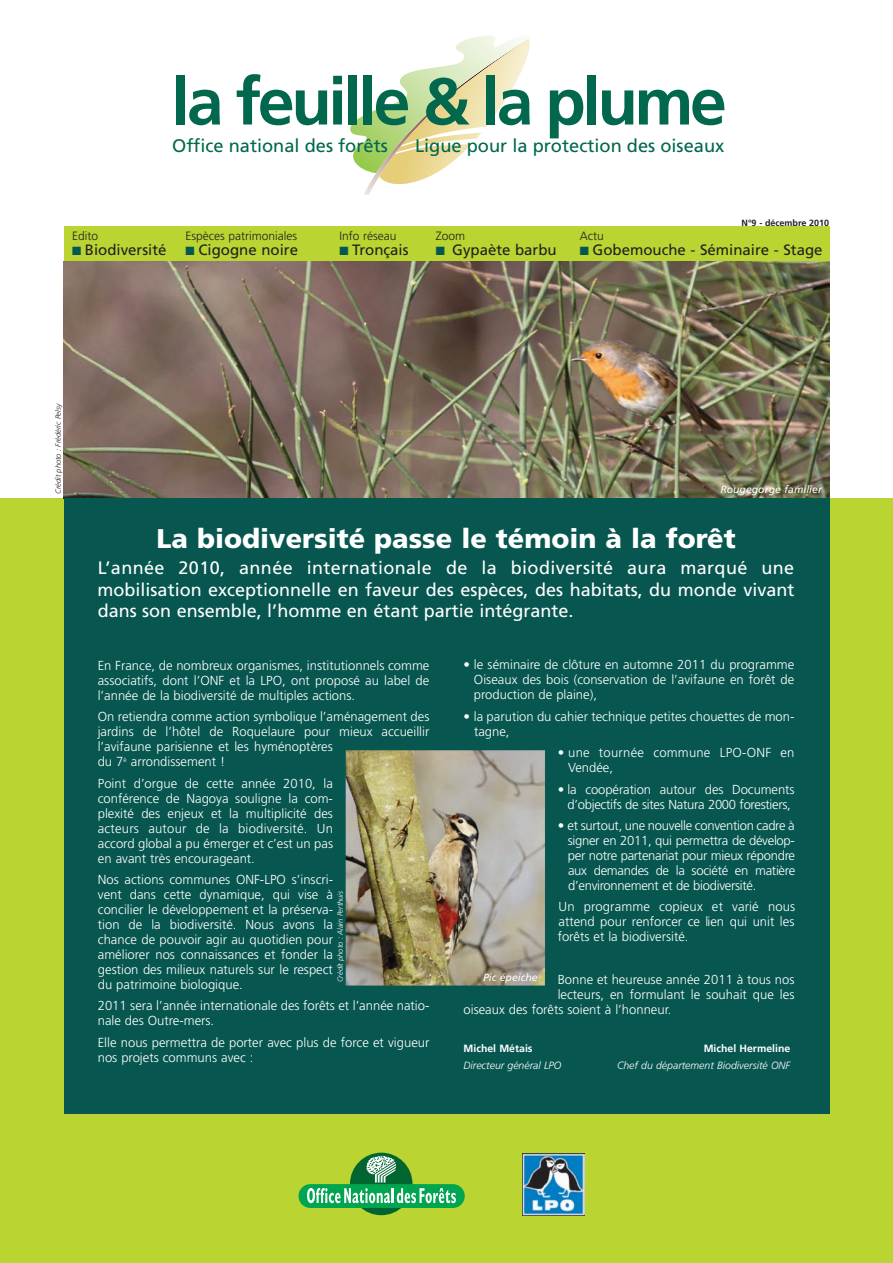
<style>
.page{position:relative;width:893px;height:1263px;background:#fff}
.page>*{position:absolute;margin:0;border:0;box-sizing:border-box;transform-origin:0 0}
.t1{font:700 66.15px "Frutiger";letter-spacing:-.05em;color:#01674d}
.t2{font:900 27px "Frutiger LT Std";color:#fff}
.t3{font:18.3px "Frutiger";color:#01674d}
.t4{font:18px/21.6px "Frutiger";color:#fff;text-align:justify}
.t5{font:15px "Frutiger";color:#231f20}
.t6{font:300 13.05px/15px "Frutiger";color:#fff;text-align:justify}
.t7{font:300 13.05px/15px "Frutiger";letter-spacing:-.02em;color:#fff;text-align:center}
.t8{font:300 12px "Frutiger";color:#231f20}
.t9{font:italic 300 10.5px "Frutiger";color:#fff}
.t10{font:italic 10.5px "Frutiger LT Std";color:#fff}
.t11{font:700 10.5px "Frutiger";color:#fff}
.t12{font:700 9px "Frutiger";color:#231f20}
.t13{font:italic 300 7.5px "Frutiger LT Std";color:#231f20}
.t14{font:italic 300 7.5px "Frutiger LT Std";color:#fff}
.s1{color:#075750}
</style>
<div class="page">
<div style="left:0;top:498px;width:893px;height:765px;background:#bad432"></div>
<div style="left:64px;top:226px;width:765px;height:1037px;background:#bad432"></div>
<div style="left:350px;top:1153px;width:62px;height:62px;background:#00652e;border-radius:50%"></div>
<div style="left:298px;top:1184px;width:167px;height:24px;background:#00a54f;border-radius:12px"></div>
<svg style="left:307px;top:1188px;width:149px;height:15px"></svg>
<svg style="left:366px;top:1156px;width:30px;height:26px"></svg>
<img style="left:522px;top:1154px;width:62px;height:61px">
<img style="left:64px;top:261px;width:765px;height:237px">
<svg style="left:350px;top:35px;width:180px;height:160px"></svg>
<div style="left:64px;top:498px;width:765px;height:616px;background:#075750"></div>
<img style="left:347px;top:751px;width:197px;height:233px">
<div style="left:345px;top:749px;width:201px;height:237px;border:1px solid #075750"></div>
<h1 class="t1" style="left:172px;top:75px;width:556px">la feuille &amp; la plume</h1>
<h3 class="t3" style="left:172px;top:138px;width:217px">Office national des forêts</h3>
<h3 class="t3" style="left:415px;top:138px;width:311px">Ligue pour la protection des oiseaux</h3>
<p class="t12" style="left:741px;top:220px;width:89px">N°9 - décembre 2010</p>
<p class="t8" style="left:72px;top:230px;width:28px">Edito</p>
<p class="t5" style="left:72px;top:243px;width:96px"><span class="s1">■</span> Biodiversité</p>
<p class="t8" style="left:186px;top:230px;width:113px">Espèces patrimoniales</p>
<p class="t5" style="left:186px;top:243px;width:114px"><span class="s1">■</span> Cigogne noire</p>
<p class="t8" style="left:339px;top:230px;width:58px">Info réseau</p>
<p class="t5" style="left:339px;top:243px;width:71px"><span class="s1">■</span> Tronçais</p>
<p class="t8" style="left:436px;top:230px;width:31px">Zoom</p>
<p class="t5" style="left:436px;top:243px;width:123px"><span class="s1">■</span> Gypaète barbu</p>
<p class="t8" style="left:580px;top:230px;width:25px">Actu</p>
<p class="t5" style="left:580px;top:243px;width:244px"><span class="s1">■</span> Gobemouche - Séminaire - Stage</p>
<p class="t13" style="left:55px;top:494px;width:91px;rotate:-90deg">Crédit photo : Frédéric Pelsy</p>
<p class="t10" style="left:720px;top:485px;width:103px">Rougegorge familier</p>
<h2 class="t2" style="left:156px;top:527px;width:581px">La biodiversité passe le témoin à la forêt</h2>
<h3 class="t4" style="left:98px;top:558px;width:698px">L’année 2010, année internationale de la biodiversité aura marqué une mobilisation exceptionnelle en faveur des espèces, des habitats, du monde vivant dans son ensemble, l’homme en étant partie intégrante.</h3>
<p class="t6" style="left:98px;top:659px;width:333px">En France, de nombreux organismes, institutionnels comme associatifs, dont l’ONF et la LPO, ont proposé au label de l’année de la biodiversité de multiples actions.</p>
<p class="t6" style="left:98px;top:710px;width:333px;text-align:left">On retiendra comme action symbolique l’aménagement des jardins de l’hôtel de Roquelaure pour mieux accueillir l’avifaune parisienne et les hyménoptères<br>du 7<sup>è</sup> arrondissement !</p>
<p class="t6" style="left:98px;top:777px;width:237px">Point d’orgue de cette année 2010, la conférence de Nagoya souligne la com&shy;plexité des enjeux et la multiplicité des acteurs autour de la biodiversité. Un accord global a pu émerger et c’est un pas en avant très encourageant.</p>
<p class="t6" style="left:98px;top:873px;width:237px">Nos actions communes ONF-LPO s’inscri&shy;vent dans cette dynamique, qui vise à concilier le développement et la préserva&shy;tion de la biodiversité. Nous avons la chance de pouvoir agir au quotidien pour améliorer nos connaissances et fonder la gestion des milieux naturels sur le respect du patrimoine biologique.</p>
<p class="t6" style="left:98px;top:999px;width:333px">2011 sera l’année internationale des forêts et l’année natio&shy;nale des Outre-mers.</p>
<p class="t6" style="left:98px;top:1036px;width:333px">Elle nous permettra de porter avec plus de force et vigueur nos projets communs avec :</p>
<p class="t14" style="left:337px;top:982px;width:93px;rotate:-90deg">Crédit photo : Alain Perthuis</p>
<p class="t6" style="left:474px;top:658px;width:322px;text-indent:-10px">• le séminaire de clôture en automne 2011 du programme Oiseaux des bois (conservation de l’avifaune en forêt de production de plaine),</p>
<p class="t6" style="left:474px;top:710px;width:322px;text-indent:-11px">• la parution du cahier technique petites chouettes de mon&shy;tagne,</p>
<p class="t6" style="left:568px;top:746px;width:228px;text-indent:-10px">• une tournée commune LPO-ONF en<br>Vendée,</p>
<p class="t7" style="left:558px;top:782px;width:238px">• la coopération autour des Documents d’objectifs de sites Natura 2000 forestiers,</p>
<p class="t6" style="left:568px;top:819px;width:229px;text-indent:-10px">• et surtout, une nouvelle convention cadre à signer en 2011, qui permettra de dévelop&shy;per notre partenariat pour mieux répondre aux demandes de la société en matière d’environnement et de biodiversité.</p>
<p class="t6" style="left:558px;top:900px;width:239px">Un programme copieux et varié nous attend pour renforcer ce lien qui unit les forêts et la biodiversité.</p>
<p class="t6" style="left:558px;top:973px;width:238px">Bonne et heureuse année 2011 à tous nos</p>
<p class="t6" style="left:558px;top:988px;width:238px">lecteurs, en formulant le souhait que les</p>
<p class="t6" style="left:463px;top:1003px;width:209px">oiseaux des forêts soient à l’honneur.</p>
<p class="t11" style="left:463px;top:1044px;width:71px">Michel Métais</p>
<p class="t11" style="left:704px;top:1044px;width:88px">Michel Hermeline</p>
<p class="t9" style="left:463px;top:1061px;width:99px">Directeur général LPO</p>
<p class="t9" style="left:617px;top:1061px;width:175px">Chef du département Biodiversité ONF</p>
<p class="t10" style="left:483px;top:973px;width:56px">Pic épeiche</p>
</div>
